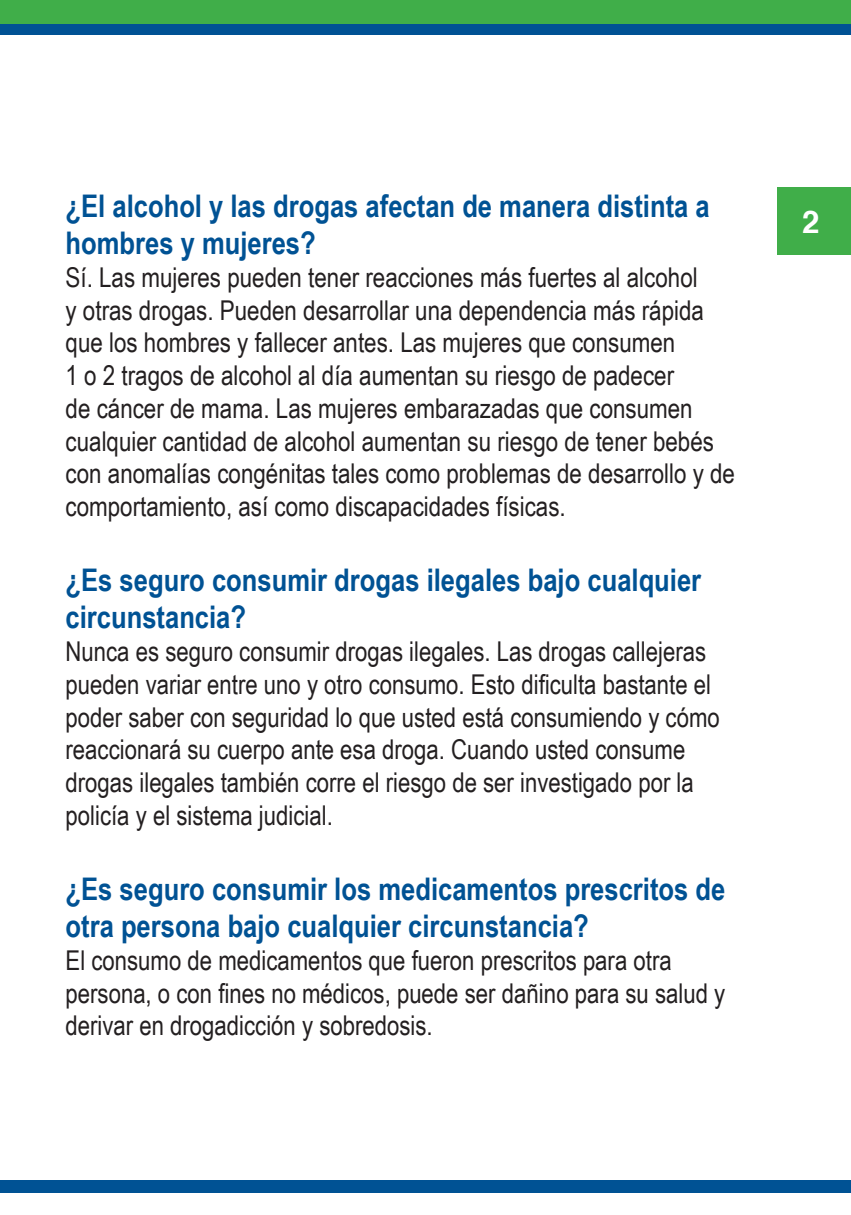
<style>
.page{position:relative;width:851px;height:1215px;background:#fff}
.page>*{position:absolute;margin:0;border:0;box-sizing:border-box;transform-origin:0 0}
.t1{font:700 31.28px/37.4px "Arial Narrow";color:#005294}
.t2{font:700 31.28px "Helvetica";color:#fff}
.t3{font:27.22px/32.9px "Arial Narrow";color:#231f20}
</style>
<div class="page">
<div style="left:777px;top:187px;width:73px;height:68px;background:#40ae49"></div>
<div style="left:0;top:11px;width:850px;height:24px;background:#005294"></div>
<div style="left:0;top:0;width:850px;height:24px;background:#40ae49"></div>
<div style="left:0;top:1181px;width:850px;height:12px;background:#005294"></div>
<p class="t1" style="left:66px;top:185px;width:645px">¿El alcohol y las drogas afectan de manera distinta a hombres y mujeres?</p>
<p class="t3" style="left:66px;top:260px;width:671px">Sí. Las mujeres pueden tener reacciones más fuertes al alcohol<br>y otras drogas. Pueden desarrollar una dependencia más rápida que los hombres y fallecer antes. Las mujeres que consumen<br>1 o 2 tragos de alcohol al día aumentan su riesgo de padecer<br>de cáncer de mama. Las mujeres embarazadas que consumen cualquier cantidad de alcohol aumentan su riesgo de tener bebés con anomalías congénitas tales como problemas de desarrollo y de comportamiento, así como discapacidades físicas.</p>
<p class="t1" style="left:66px;top:560px;width:637px">¿Es seguro consumir drogas ilegales bajo cualquier circunstancia?</p>
<p class="t3" style="left:66px;top:634px;width:655px">Nunca es seguro consumir drogas ilegales. Las drogas callejeras pueden variar entre uno y otro consumo. Esto dificulta bastante el poder saber con seguridad lo que usted está consumiendo y cómo reaccionará su cuerpo ante esa droga. Cuando usted consume drogas ilegales también corre el riesgo de ser investigado por la policía y el sistema judicial.</p>
<p class="t1" style="left:66px;top:868px;width:661px">¿Es seguro consumir los medicamentos prescritos de otra persona bajo cualquier circunstancia?</p>
<p class="t3" style="left:66px;top:943px;width:661px">El consumo de medicamentos que fueron prescritos para otra persona, o con fines no médicos, puede ser dañino para su salud y derivar en drogadicción y sobredosis.</p>
<p class="t2" style="left:802px;top:194px;width:19px">2</p>
</div>
